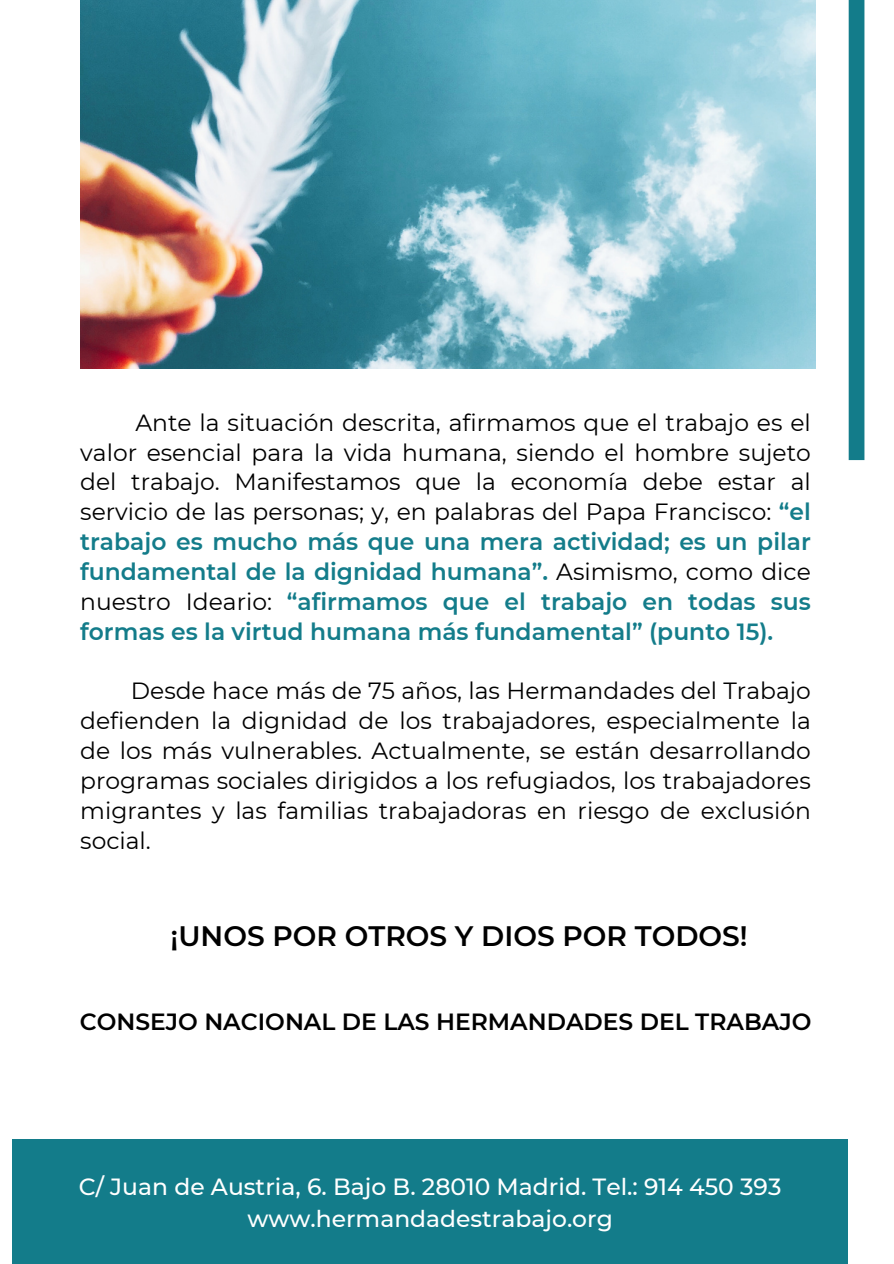
<style>
.page{position:relative;width:894px;height:1264px;background:#fff}
.page>*{position:absolute;margin:0;border:0;box-sizing:border-box;transform-origin:0 0}
.t1{font:600 28.05px "Montserrat";color:#000}
.t2{font:23.4px/29.8px "Montserrat";color:#000;text-align:justify}
.t3{font:500 23.4px/31.7px "Montserrat";color:#fff;text-align:center}
.t4{font:600 23.4px "Montserrat";color:#000}
.s1{font-weight:600;color:#137c8a}
</style>
<div class="page">
<img style="left:80px;top:0;width:735px;height:369px">
<div style="left:848px;top:0;width:16px;height:460px;background:#137c8a"></div>
<div style="left:12px;top:1139px;width:835px;height:124px;background:#137c8a"></div>
<p class="t2" style="left:80px;top:407px;width:732px;text-indent:55px">Ante la situación descrita, afirmamos que el trabajo es el valor esencial para la vida humana, siendo el hombre sujeto del trabajo. Manifestamos que la economía debe estar al servicio de las personas; y, en palabras del Papa Francisco: <span class="s1">“el trabajo es mucho más que una mera actividad; es un pilar fundamental de la dignidad humana”.</span> Asimismo, como dice nuestro Ideario: <span class="s1">“afirmamos que el trabajo en todas sus formas es la virtud humana más fundamental” (punto 15).</span></p>
<p class="t2" style="left:80px;top:676px;width:732px;text-indent:51px">Desde hace más de 75 años, las Hermandades del Trabajo defienden la dignidad de los trabajadores, especialmente la de los más vulnerables. Actualmente, se están desarrollando programas sociales dirigidos a los refugiados, los trabajadores migrantes y las familias trabajadoras en riesgo de exclusión social.</p>
<h1 class="t1" style="left:170px;top:918px;width:578px">¡UNOS POR OTROS Y DIOS POR TODOS!</h1>
<h3 class="t4" style="left:80px;top:1006px;width:733px">CONSEJO NACIONAL DE LAS HERMANDADES DEL TRABAJO</h3>
<h2 class="t3" style="left:79px;top:1170px;width:703px">C/ Juan de Austria, 6. Bajo B. 28010 Madrid. Tel.: 914 450 393 www.hermandadestrabajo.org</h2>
</div>
